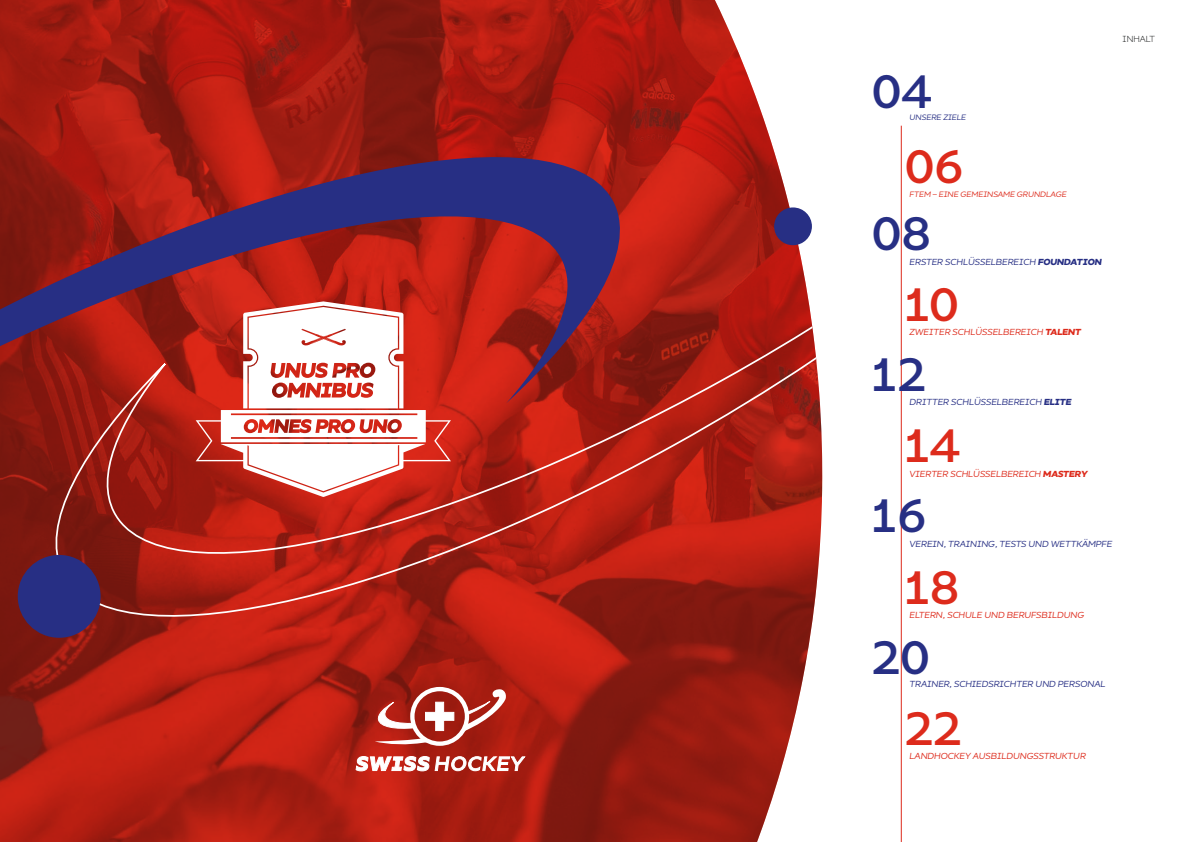
<style>
.page{position:relative;width:1191px;height:842px;background:#fff}
.page>*{position:absolute;margin:0;border:0;box-sizing:border-box;transform-origin:0 0}
.t1{font:48px "Bilbao";color:#272f84}
.t2{font:48px "Bilbao";color:#dd2b1c}
.t3{font:italic 9px "Bilbao";color:#272f84}
.t4{font:italic 9px "Bilbao";color:#dd2b1c}
.t5{font:300 9px "Bilbao";letter-spacing:.01em;color:#151616}
.t6{font:italic 8px "Bilbao";color:#dd2b1c}
.t7{font:italic 8px "Bilbao";color:#272f84}
.s1{font-weight:600}
</style>
<div class="page">
<img style="left:0;top:0;width:806px;height:842px">
<hr style="left:901px;top:126px;width:1px;height:716px;background:#dd2b1c">
<svg style="left:39px;top:89px;width:784px;height:574px"></svg>
<svg style="left:0;top:114px;width:635px;height:501px"></svg>
<div style="left:775px;top:208px;width:36px;height:36px;background:#272f84;border-radius:50%"></div>
<div style="left:774px;top:207px;width:38px;height:38px;border:1px solid #272f84;border-radius:50%"></div>
<div style="left:19px;top:557px;width:80px;height:79px;background:#272f84;border-radius:50%"></div>
<div style="left:18px;top:555px;width:83px;height:83px;border:3px solid #272f84;border-radius:50%"></div>
<svg style="left:355px;top:756px;width:170px;height:15px"></svg>
<svg style="left:377px;top:697px;width:38px;height:33px"></svg>
<svg style="left:425px;top:701px;width:30px;height:30px"></svg>
<svg style="left:462px;top:689px;width:44px;height:43px"></svg>
<svg style="left:375px;top:738px;width:54px;height:8px"></svg>
<div style="left:410px;top:687px;width:59px;height:59px;border:4px solid #fff;border-radius:50%"></div>
<p class="t5" style="left:1122px;top:33px;width:34px">INHALT</p>
<h1 class="t1" style="left:872px;top:57px;width:61px">04</h1>
<p class="t7" style="left:909px;top:112px;width:58px">UNSERE ZIELE</p>
<h1 class="t2" style="left:904px;top:132px;width:60px">06</h1>
<p class="t6" style="left:909px;top:188px;width:158px">FTEM – EINE GEMEINSAME GRUNDLAGE</p>
<h1 class="t1" style="left:872px;top:199px;width:60px">08</h1>
<p class="t3" style="left:909px;top:255px;width:194px">ERSTER SCHLÜSSELBEREICH <span class="s1">FOUNDATION</span></p>
<h1 class="t2" style="left:904px;top:270px;width:56px">10</h1>
<p class="t4" style="left:909px;top:326px;width:173px">ZWEITER SCHLÜSSELBEREICH <span class="s1">TALENT</span></p>
<h1 class="t1" style="left:872px;top:340px;width:55px">12</h1>
<p class="t3" style="left:909px;top:395px;width:163px">DRITTER SCHLÜSSELBEREICH <span class="s1">ELITE</span></p>
<h1 class="t2" style="left:904px;top:411px;width:57px">14</h1>
<p class="t4" style="left:909px;top:467px;width:180px">VIERTER SCHLÜSSELBEREICH <span class="s1">MASTERY</span></p>
<h1 class="t1" style="left:872px;top:482px;width:56px">16</h1>
<p class="t3" style="left:909px;top:537px;width:204px">VEREIN, TRAINING, TESTS UND WETTKÄMPFE</p>
<h1 class="t2" style="left:904px;top:553px;width:56px">18</h1>
<p class="t4" style="left:909px;top:608px;width:176px">ELTERN, SCHULE UND BERUFSBILDUNG</p>
<h1 class="t1" style="left:872px;top:623px;width:60px">20</h1>
<p class="t3" style="left:909px;top:678px;width:197px">TRAINER, SCHIEDSRICHTER UND PERSONAL</p>
<h1 class="t2" style="left:904px;top:694px;width:58px">22</h1>
<p class="t4" style="left:909px;top:750px;width:178px">LANDHOCKEY AUSBILDUNGSSTRUKTUR</p>
</div>
